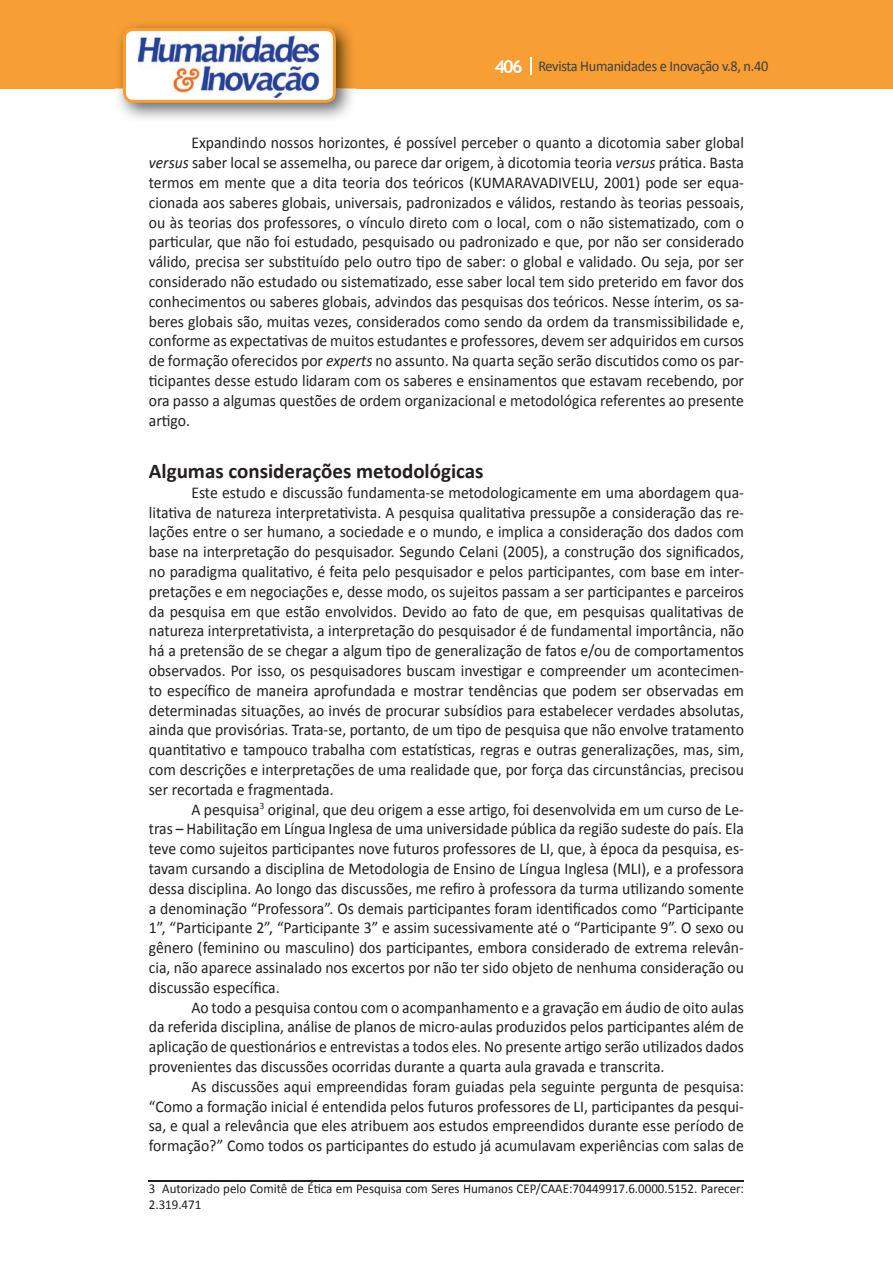
<style>
.page{position:relative;width:893px;height:1263px;background:#fff}
.page>*{position:absolute;margin:0;border:0;box-sizing:border-box;transform-origin:0 0}
.t1{font:700 21px "Calibri";color:#231f20}
.t2{font:16.5px/19.8px "Calibri";color:#231f20;text-align:justify;scale:.95 1}
.t3{font:15px "Calibri";letter-spacing:-.02em;color:#3e3e3f;scale:.95 1}
.t4{font:13.5px/16.2px "Calibri";color:#231f20;scale:.96 1}
.s1{font-family:"Trebuchet MS";font-weight:700;font-size:18px;color:#fff}
.s2{font-style:italic}
</style>
<div class="page">
<div style="left:0;top:0;width:893px;height:88px;background:#f79e34"></div>
<svg style="left:530px;top:57px;width:2px;height:18px"></svg>
<img style="left:115px;top:24px;width:241px;height:95px">
<svg style="left:123px;top:28px;width:213px;height:75px"></svg>
<hr style="left:149px;top:1180px;width:595px;height:1px;background:#231f20">
<p class="t3" style="left:495px;top:57px;width:290px"><span class="s1">406</span> Revista Humanidades e Inovação v.8, n.40</p>
<p class="t2" style="left:149px;top:133px;width:628px;text-indent:43px">Expandindo nossos horizontes, é possível perceber o quanto a dicotomia saber global <span class="s2">versus</span> saber local se assemelha, ou parece dar origem, à dicotomia teoria <span class="s2">versus</span> prática. Basta termos em mente que a dita teoria dos teóricos (KUMARAVADIVELU, 2001) pode ser equa&shy;cionada aos saberes globais, universais, padronizados e válidos, restando às teorias pessoais, ou às teorias dos professores, o vínculo direto com o local, com o não sistematizado, com o particular, que não foi estudado, pesquisado ou padronizado e que, por não ser considerado válido, precisa ser substituído pelo outro tipo de saber: o global e validado. Ou seja, por ser considerado não estudado ou sistematizado, esse saber local tem sido preterido em favor dos conhecimentos ou saberes globais, advindos das pesquisas dos teóricos. Nesse ínterim, os sa&shy;beres globais são, muitas vezes, considerados como sendo da ordem da transmissibilidade e, conforme as expectativas de muitos estudantes e professores, devem ser adquiridos em cursos de formação oferecidos por <span class="s2">experts</span> no assunto. Na quarta seção serão discutidos como os par&shy;ticipantes desse estudo lidaram com os saberes e ensinamentos que estavam recebendo, por ora passo a algumas questões de ordem organizacional e metodológica referentes ao presente artigo.</p>
<p class="t1" style="left:149px;top:457px;width:336px">Algumas considerações metodológicas</p>
<p class="t2" style="left:149px;top:482px;width:628px;text-indent:43px">Este estudo e discussão fundamenta-se metodologicamente em uma abordagem qua&shy;litativa de natureza interpretativista. A pesquisa qualitativa pressupõe a consideração das re&shy;lações entre o ser humano, a sociedade e o mundo, e implica a consideração dos dados com base na interpretação do pesquisador. Segundo Celani (2005), a construção dos significados, no paradigma qualitativo, é feita pelo pesquisador e pelos participantes, com base em inter&shy;pretações e em negociações e, desse modo, os sujeitos passam a ser participantes e parceiros da pesquisa em que estão envolvidos. Devido ao fato de que, em pesquisas qualitativas de natureza interpretativista, a interpretação do pesquisador é de fundamental importância, não há a pretensão de se chegar a algum tipo de generalização de fatos e/ou de comportamentos observados. Por isso, os pesquisadores buscam investigar e compreender um acontecimen&shy;to específico de maneira aprofundada e mostrar tendências que podem ser observadas em determinadas situações, ao invés de procurar subsídios para estabelecer verdades absolutas, ainda que provisórias. Trata-se, portanto, de um tipo de pesquisa que não envolve tratamento quantitativo e tampouco trabalha com estatísticas, regras e outras generalizações, mas, sim, com descrições e interpretações de uma realidade que, por força das circunstâncias, precisou ser recortada e fragmentada.</p>
<p class="t2" style="left:149px;top:799px;width:628px;text-indent:43px">A pesquisa<sup>3</sup> original, que deu origem a esse artigo, foi desenvolvida em um curso de Le&shy;tras – Habilitação em Língua Inglesa de uma universidade pública da região sudeste do país. Ela teve como sujeitos participantes nove futuros professores de LI, que, à época da pesquisa, es&shy;tavam cursando a disciplina de Metodologia de Ensino de Língua Inglesa (MLI), e a professora dessa disciplina. Ao longo das discussões, me refiro à professora da turma utilizando somente a denominação “Professora”. Os demais participantes foram identificados como “Participante 1”, “Participante 2”, “Participante 3” e assim sucessivamente até o “Participante 9”. O sexo ou gênero (feminino ou masculino) dos participantes, embora considerado de extrema relevân&shy;cia, não aparece assinalado nos excertos por não ter sido objeto de nenhuma consideração ou discussão específica.</p>
<p class="t2" style="left:149px;top:997px;width:628px;text-indent:43px">Ao todo a pesquisa contou com o acompanhamento e a gravação em áudio de oito aulas da referida disciplina, análise de planos de micro-aulas produzidos pelos participantes além de aplicação de questionários e entrevistas a todos eles. No presente artigo serão utilizados dados provenientes das discussões ocorridas durante a quarta aula gravada e transcrita.</p>
<p class="t2" style="left:149px;top:1076px;width:628px;text-indent:43px">As discussões aqui empreendidas foram guiadas pela seguinte pergunta de pesquisa: “Como a formação inicial é entendida pelos futuros professores de LI, participantes da pesqui&shy;sa, e qual a relevância que eles atribuem aos estudos empreendidos durante esse período de formação?” Como todos os participantes do estudo já acumulavam experiências com salas de</p>
<p class="t4" style="left:149px;top:1180px;width:622px">3 Autorizado pelo Comitê de Ética em Pesquisa com Seres Humanos CEP/CAAE:70449917.6.0000.5152. Parecer:<br>2.319.471</p>
</div>
